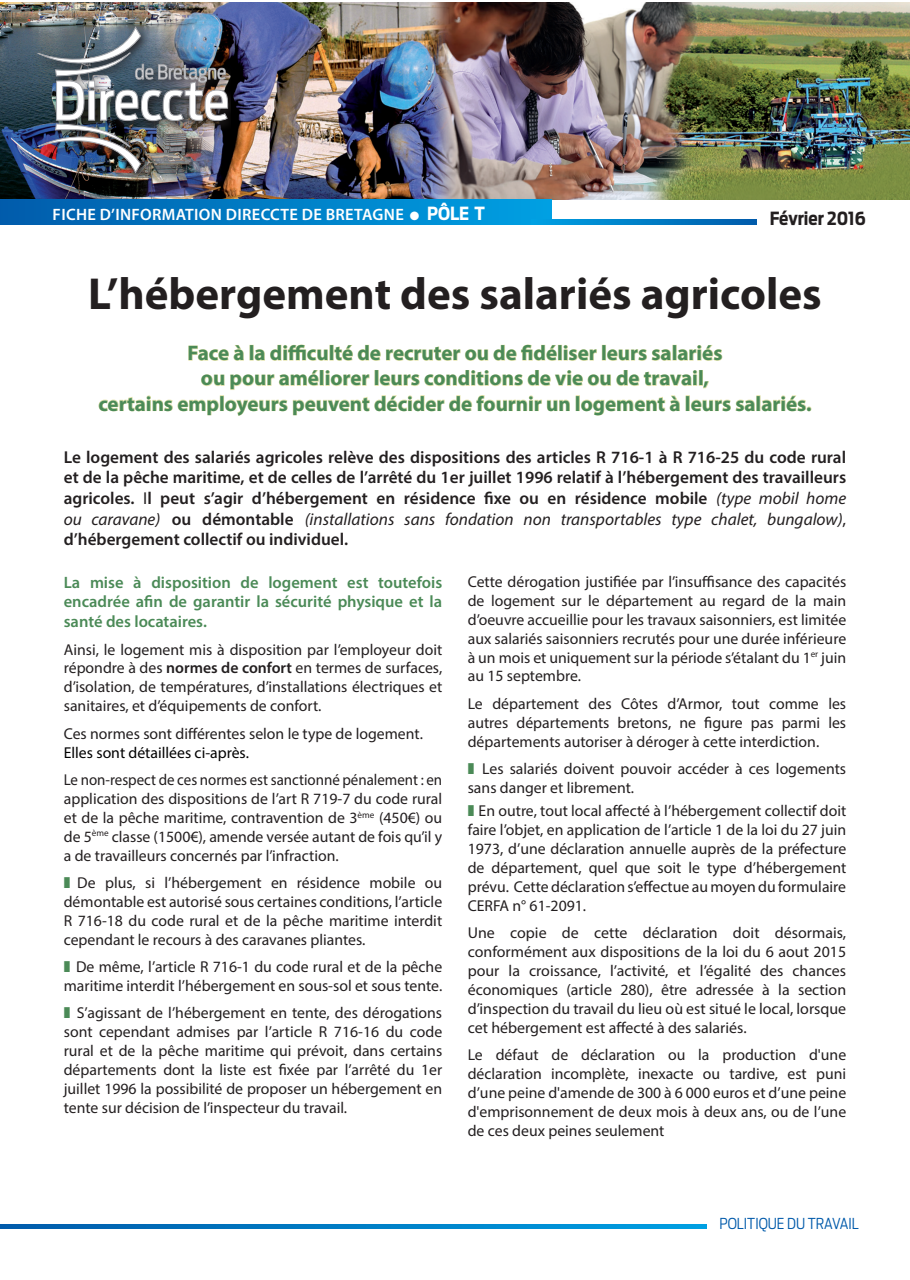
<style>
.page{position:relative;width:910px;height:1280px;background:#fff}
.page>*{position:absolute;margin:0;border:0;box-sizing:border-box;transform-origin:0 0}
.t1{font:700 45px "Myriad Pro";color:#231f20}
.t2{font:700 21px/25.2px "Myriad Pro";color:#4b8a57;text-align:center}
.t3{font:700 18px "Antenna Cond";color:#231f20}
.t4{font:600 17.25px/20.7px "Myriad Pro";color:#231f20;text-align:justify}
.t5{font:600 16.5px/19.8px "Myriad Pro";color:#4b8a57;text-align:justify}
.t6{font:600 16.5px "Myriad Pro";letter-spacing:.02em;color:#fff}
.t7{font:15.75px/18.9px "Myriad Pro";color:#231f20;text-align:justify}
.t8{font:15.75px/18.9px "Myriad Pro";color:#231f20;text-align:justify;scale:.95 1}
.t9{font:15.75px "Myriad Pro";color:#000}
.t10{font:300 15px "Antenna Cond";color:#015aaa}
.s1{font-family:"Antenna Cond";font-weight:700;font-size:18px}
.s2{font-weight:400}
.s3{font-weight:400;font-style:italic}
.s4{font-weight:600}
.s5{color:#4b8a57}
</style>
<div class="page">
<img style="left:0;top:2px;width:910px;height:198px">
<div style="left:0;top:200px;width:551px;height:24px;background:linear-gradient(to right,#015caa,#00a0e2)"></div>
<svg style="left:531px;top:220px;width:226px;height:4px"></svg>
<svg style="left:0;top:1224px;width:707px;height:5px;background:#007dc6"></svg>
<img style="left:34px;top:24px;width:197px;height:160px">
<img style="left:38px;top:27px;width:190px;height:146px">
<svg style="left:188px;top:345px;width:56px;height:16px"></svg>
<div style="left:250px;top:345px;width:3px;height:15px;border:1px solid #e4e3ac"></div>
<svg style="left:254px;top:344px;width:74px;height:17px"></svg>
<div style="left:330px;top:345px;width:3px;height:15px;border:1px solid #e4e3ac"></div>
<svg style="left:334px;top:344px;width:223px;height:17px"></svg>
<div style="left:558px;top:345px;width:4px;height:15px;border:1px solid #e4e3ac"></div>
<svg style="left:564px;top:345px;width:33px;height:16px"></svg>
<div style="left:602px;top:345px;width:3px;height:15px;border:1px solid #e4e3ac"></div>
<svg style="left:607px;top:349px;width:64px;height:12px"></svg>
<div style="left:673px;top:345px;width:3px;height:15px;border:1px solid #e4e3ac"></div>
<svg style="left:677px;top:345px;width:46px;height:16px"></svg>
<svg style="left:98px;top:370px;width:657px;height:46px"></svg>
<div style="left:757px;top:396px;width:3px;height:15px;border:1px solid #e4e3ac"></div>
<svg style="left:761px;top:395px;width:50px;height:17px"></svg>
<p class="t6" style="left:53px;top:204px;width:434px">Fiche d’information Direccte de Bretagne ● <span class="s1">PÔLE T</span></p>
<p class="t3" style="left:770px;top:208px;width:98px">Février 2016</p>
<h1 class="t1" style="left:88px;top:265px;width:735px">L’hébergement des salariés agricoles</h1>
<h2 class="t2" style="left:98px;top:340px;width:715px">Face à la difficulté de recruter ou de fidéliser leurs salariés<br>ou pour améliorer leurs conditions de vie ou de travail,<br>certains employeurs peuvent décider de fournir un logement à leurs salariés.</h2>
<p class="t4" style="left:64px;top:446px;width:784px">Le logement des salariés agricoles relève des dispositions des articles R 716-1 à R 716-25 du code rural et de la pêche maritime, et de celles de l’arrêté du 1er juillet 1996 relatif à l’hébergement des travailleurs agricoles. <span class="s2">I</span>l peut s’agir d’hébergement en résidence fixe ou en résidence mobile <span class="s3">(type mobil home ou caravane)</span> ou démontable <span class="s3">(installations sans fondation non transportables type chalet, bungalow)</span><span class="s2">, </span>d’hébergement collectif ou individuel.</p>
<p class="t5" style="left:64px;top:572px;width:380px">La mise à disposition de logement est toutefois encadrée afin de garantir la sécurité physique et la santé des locataires.</p>
<p class="t7" style="left:64px;top:639px;width:380px">Ainsi, le logement mis à disposition par l’employeur doit répondre à des <span class="s4">normes de confort</span> en termes de surfaces, d’isolation, de températures, d’installations électriques et sanitaires, et d’équipements de confort.</p>
<p class="t7" style="left:64px;top:724px;width:361px">Ces normes sont différentes selon le type de logement.</p>
<p class="t9" style="left:64px;top:742px;width:187px">Elles sont détaillées ci-après.</p>
<p class="t8" style="left:64px;top:770px;width:400px">Le non-respect de ces normes est sanctionné pénalement : en application des dispositions de l’art R 719-7 du code rural et de la pêche maritime, contravention de 3<sup>ème</sup> (450€) ou de 5<sup>ème</sup> classe (1500€), amende versée autant de fois qu’il y a de travailleurs concernés par l’infraction.</p>
<p class="t7" style="left:64px;top:873px;width:380px"><span class="s5">❚</span> De plus, si l’hébergement en résidence mobile ou démontable est autorisé sous certaines conditions, l’article R 716-18 du code rural et de la pêche maritime interdit cependant le recours à des caravanes pliantes.</p>
<p class="t7" style="left:64px;top:957px;width:380px"><span class="s5">❚</span> De même, l’article R 716-1 du code rural et de la pêche maritime interdit l’hébergement en sous-sol et sous tente.</p>
<p class="t7" style="left:64px;top:1003px;width:380px"><span class="s5">❚</span> S’agissant de l’hébergement en tente, des dérogations sont cependant admises par l’article R 716-16 du code rural et de la pêche maritime qui prévoit, dans certains départements dont la liste est fixée par l’arrêté du 1er juillet 1996 la possibilité de proposer un hébergement en tente sur décision de l’inspecteur du travail.</p>
<p class="t7" style="left:468px;top:572px;width:380px">Cette dérogation justifiée par l’insuffisance des capacités de logement sur le département au regard de la main d’oeuvre accueillie pour les travaux saisonniers, est limitée aux salariés saisonniers recrutés pour une durée inférieure à un mois et uniquement sur la période s’étalant du 1<sup>er</sup> juin au 15 septembre.</p>
<p class="t7" style="left:468px;top:694px;width:380px">Le département des Côtes d’Armor, tout comme les autres départements bretons, ne figure pas parmi les départements autoriser à déroger à cette interdiction.</p>
<p class="t7" style="left:468px;top:759px;width:380px"><span class="s5">❚</span> Les salariés doivent pouvoir accéder à ces logements sans danger et librement.</p>
<p class="t7" style="left:468px;top:801px;width:380px"><span class="s5">❚</span> En outre, tout local affecté à l’hébergement collectif doit faire l’objet, en application de l’article 1 de la loi du 27 juin 1973, d’une déclaration annuelle auprès de la préfecture de département, quel que soit le type d’hébergement prévu. Cette déclaration s’effectue au moyen du formulaire CERFA n° 61-2091.</p>
<p class="t7" style="left:468px;top:923px;width:380px">Une copie de cette déclaration doit désormais, conformément aux dispositions de la loi du 6 aout 2015 pour la croissance, l’activité, et l’égalité des chances économiques (article 280), être adressée à la section d’inspection du travail du lieu où est situé le local, lorsque cet hébergement est affecté à des salariés.</p>
<p class="t7" style="left:468px;top:1045px;width:380px">Le défaut de déclaration ou la production d'une déclaration incomplète, inexacte ou tardive, est puni d’une peine d'amende de 300 à 6 000 euros et d’une peine d'emprisonnement de deux mois à deux ans, ou de l’une de ces deux peines seulement</p>
<p class="t10" style="left:719px;top:1215px;width:141px">POLITIQUE DU TRAVAIL</p>
</div>
